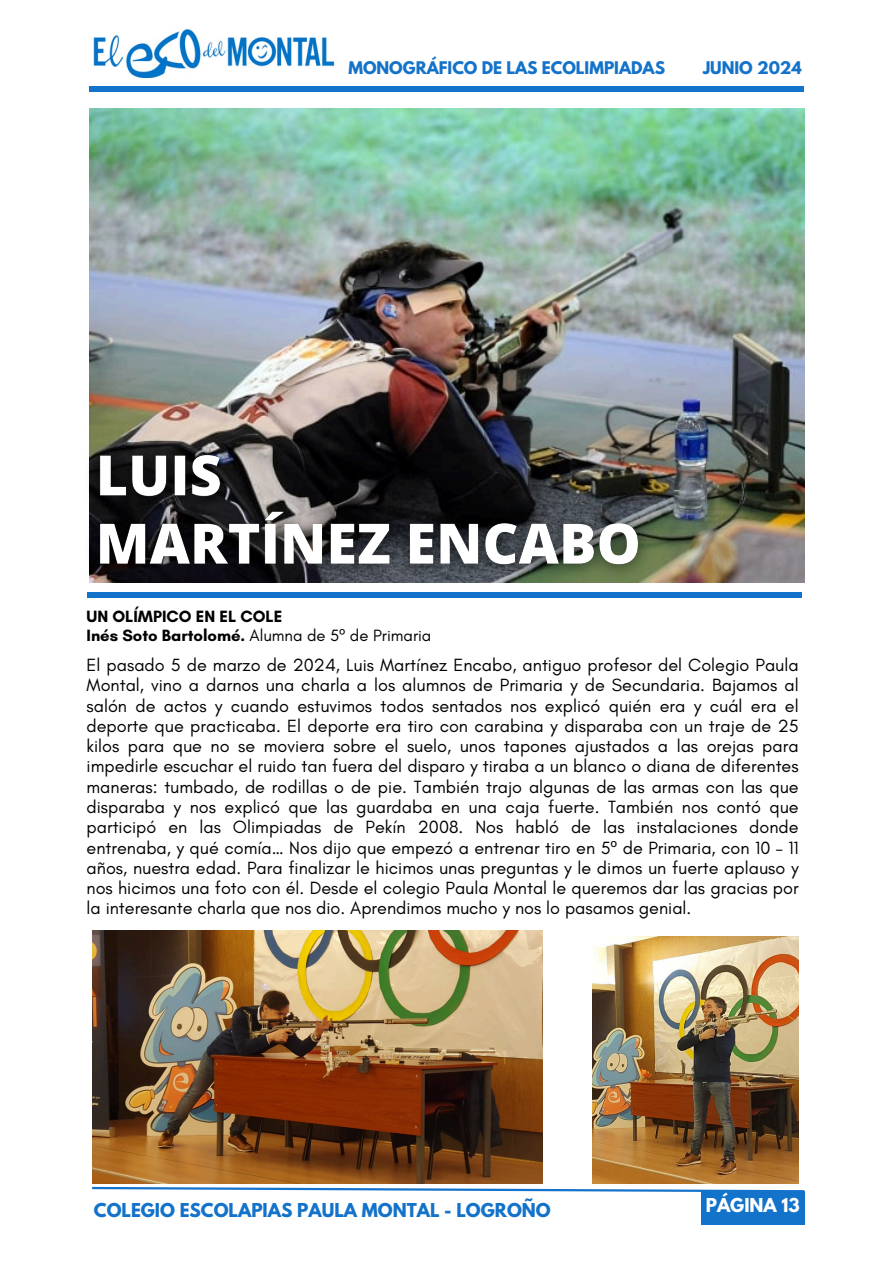
<style>
.page{position:relative;width:894px;height:1264px;background:#fff}
.page>*{position:absolute;margin:0;border:0;box-sizing:border-box;transform-origin:0 0}
.t1{font:18px/20.2px "Glacial Indifference";color:#000;text-align:justify}
.t2{font:700 16.95px "League Spartan";color:#1372c9}
.t3{font:700 16.95px "League Spartan";color:#fff}
.t4{font:700 16.65px/19.2px "Glacial Indifference";color:#000}
.t5{font:700 15.45px "League Spartan";color:#1372c9}
.s1{font-weight:400}
.s2{font-family:"Noto Sans";font-weight:400}
.s3{font-family:"Noto Sans"}
</style>
<div class="page">
<svg style="left:92px;top:1186px;width:713px;height:7px"></svg>
<img style="left:89px;top:109px;width:715px;height:473px">
<div style="left:87px;top:592px;width:714px;height:5px;background:#1372c9"></div>
<img style="left:92px;top:930px;width:450px;height:253px">
<img style="left:592px;top:936px;width:206px;height:247px">
<img style="left:89px;top:433px;width:573px;height:150px">
<div style="left:89px;top:86px;width:715px;height:6px;background:#1372c9"></div>
<img style="left:93px;top:28px;width:242px;height:50px">
<div style="left:701px;top:1191px;width:103px;height:33px;background:#1372c9"></div>
<p class="t5" style="left:348px;top:60px;width:318px">MONOGRÁFICO DE LAS ECOLIMPIADAS</p>
<p class="t5" style="left:702px;top:60px;width:100px">JUNIO 2024</p>
<h3 class="t4" style="left:87px;top:606px;width:346px">UN OLÍMPICO EN EL COLE<br>Inés Soto Bartolomé. <span class="s1">Alumna de 5</span><span class="s2">º</span> <span class="s1">de Primaria</span></h3>
<h3 class="t1" style="left:87px;top:654px;width:713px">El pasado 5 de marzo de 2024, Luis Martínez Encabo, antiguo profesor del Colegio Paula Montal, vino a darnos una charla a los alumnos de Primaria y de Secundaria. Bajamos al salón de actos y cuando estuvimos todos sentados nos explicó quién era y cuál era el deporte que practicaba. El deporte era tiro con carabina y disparaba con un traje de 25 kilos para que no se moviera sobre el suelo, unos tapones ajustados a las orejas para impedirle escuchar el ruido tan fuera del disparo y tiraba a un blanco o diana de diferentes maneras: tumbado, de rodillas o de pie. También trajo algunas de las armas con las que disparaba y nos explicó que las guardaba en una caja fuerte. También nos contó que participó en las Olimpiadas de Pekín 2008. Nos habló de las instalaciones donde entrenaba, y qué comía… Nos dijo que empezó a entrenar tiro en 5<span class="s3">º</span> de Primaria, con 10 – 11 años, nuestra edad. Para finalizar le hicimos unas preguntas y le dimos un fuerte aplauso y nos hicimos una foto con él. Desde el colegio Paula Montal le queremos dar las gracias por la interesante charla que nos dio. Aprendimos mucho y nos lo pasamos genial.</h3>
<h2 class="t2" style="left:94px;top:1201px;width:458px">COLEGIO ESCOLAPIAS PAULA MONTAL - LOGROÑO</h2>
<h2 class="t3" style="left:705px;top:1196px;width:95px">PÁGINA 13</h2>
</div>
